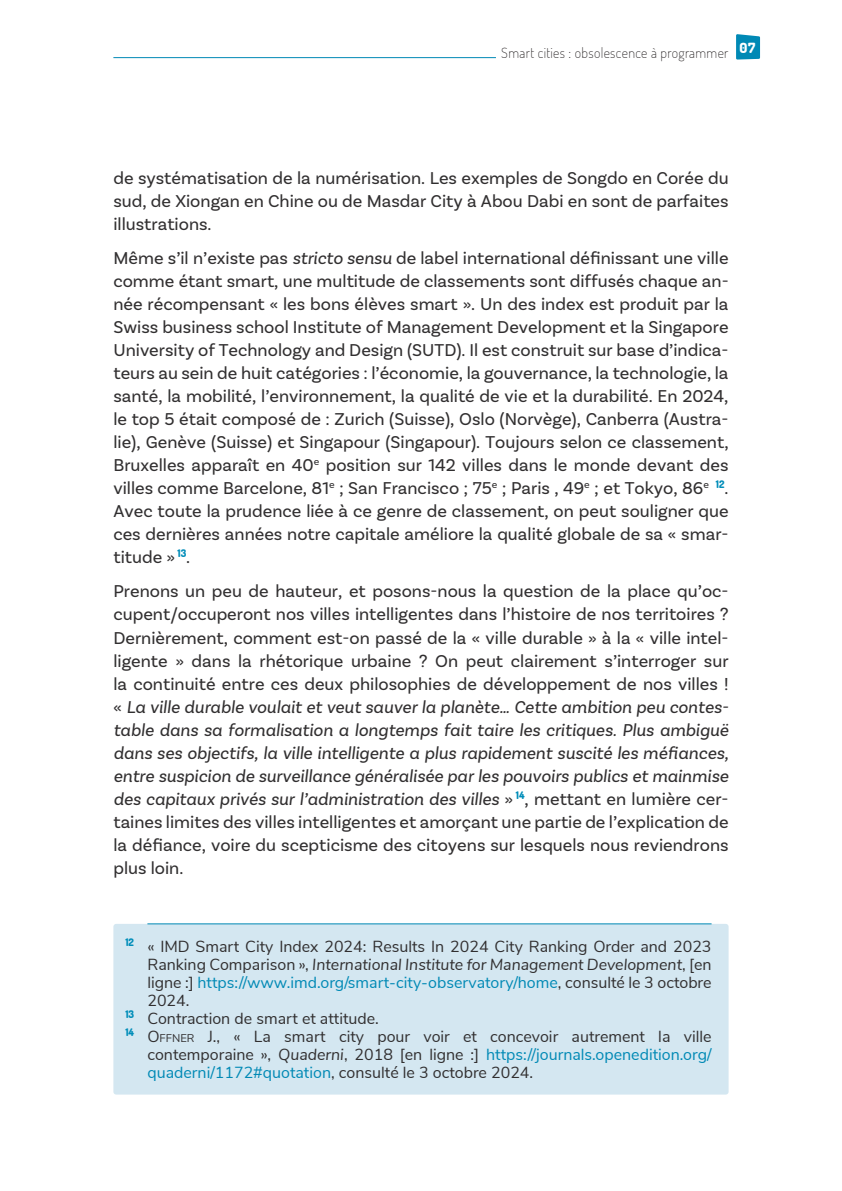
<style>
.page{position:relative;width:842px;height:1191px;background:#fff}
.page>*{position:absolute;margin:0;border:0;box-sizing:border-box;transform-origin:0 0}
.t1{font:18px/23px "Basic Sans";color:#312f30;text-align:justify}
.t2{font:16px "Nunito Sans";color:#312f30}
.t3{font:16px "Nunito Sans";color:#0089b5}
.t4{font:italic 16px "Nunito Sans";color:#312f30}
.t5{font:200 14px "Dosis";letter-spacing:.025em;color:#231f20}
.s1{font-style:italic}
.s2{font-style:normal}
.s3{color:#312f30}
.s4{font-size:11.2px}
.s5{font-style:italic;color:#312f30}
.s6{color:#0089b5}
</style>
<div class="page">
<hr style="left:113px;top:57px;width:616px;height:1px;background:#0089b5">
<div style="left:496px;top:52px;width:238px;height:10px;background:#fff"></div>
<svg style="left:736px;top:34px;width:24px;height:26px"></svg>
<div style="left:113px;top:924px;width:616px;height:170px;background:#d4e7f1;border-radius:3px"></div>
<hr style="left:147px;top:923px;width:564px;height:1px;background:#0089b5">
<p class="t5" style="left:501px;top:43px;width:256px">Smart cities : obsolescence à programmer <sup>07</sup></p>
<p class="t1" style="left:113px;top:166px;width:617px">de systématisation de la numérisation. Les exemples de Songdo en Corée du sud, de Xiongan en Chine ou de Masdar City à Abou Dabi en sont de parfaites illustrations.</p>
<p class="t1" style="left:113px;top:246px;width:617px">Même s’il n’existe pas <span class="s1">stricto sensu</span> de label international définissant une ville comme étant smart, une multitude de classements sont diffusés chaque an&shy;née récompensant « les bons élèves smart ». Un des index est produit par la Swiss business school Institute of Management Development et la Singapore University of Technology and Design (SUTD). Il est construit sur base d’indica&shy;teurs au sein de huit catégories : l’économie, la gouvernance, la technologie, la santé, la mobilité, l’environnement, la qualité de vie et la durabilité. En 2024, le top 5 était composé de : Zurich (Suisse), Oslo (Norvège), Canberra (Austra&shy;lie), Genève (Suisse) et Singapour (Singapour). Toujours selon ce classement, Bruxelles apparaît en 40<sup>e</sup> position sur 142 villes dans le monde devant des villes comme Barcelone, 81<sup>e</sup> ; San Francisco ; 75<sup>e</sup> ; Paris , 49<sup>e</sup> ; et Tokyo, 86<sup>e</sup> <sup>12</sup>.<br>Avec toute la prudence liée à ce genre de classement, on peut souligner que ces dernières années notre capitale améliore la qualité globale de sa « smar&shy;titude » <sup>13</sup>.</p>
<p class="t1" style="left:113px;top:580px;width:617px">Prenons un peu de hauteur, et posons-nous la question de la place qu’oc&shy;cupent/occuperont nos villes intelligentes dans l’histoire de nos territoires ?<br>Dernièrement, comment est-on passé de la « ville durable » à la « ville intel&shy;ligente » dans la rhétorique urbaine ? On peut clairement s’interroger sur la continuité entre ces deux philosophies de développement de nos villes ! « <span class="s1">La ville durable voulait et veut sauver la planète… Cette ambition peu contes&shy;table dans sa formalisation a longtemps fait taire les critiques. Plus ambiguë dans ses objectifs, la ville intelligente a plus rapidement suscité les méfiances, entre suspicion de surveillance généralisée par les pouvoirs publics et mainmise des capitaux privés sur l’administration des villes</span> » <sup>14</sup>, mettant en lumière cer&shy;taines limites des villes intelligentes et amorçant une partie de l’explication de la défiance, voire du scepticisme des citoyens sur lesquels nous reviendrons plus loin.</p>
<p class="t2" style="left:125px;top:934px;width:588px"><sup>12</sup> « IMD Smart City Index 2024: Results In 2024 City Ranking Order and 2023</p>
<p class="t4" style="left:147px;top:952px;width:566px"><span class="s2">Ranking Comparison »,</span> International Institute for Management Development<span class="s2">, [en</span></p>
<p class="t3" style="left:147px;top:970px;width:566px"><span class="s3">ligne :]</span> https://www.imd.org/smart-city-observatory/home<span class="s3">, consulté le 3 octobre</span></p>
<p class="t2" style="left:147px;top:988px;width:44px">2024.</p>
<p class="t2" style="left:125px;top:1006px;width:255px"><sup>13</sup> Contraction de smart et attitude.</p>
<p class="t2" style="left:125px;top:1024px;width:588px"><sup>14</sup> O<span class="s4">FFNER</span> J., « La smart city pour voir et concevoir autrement la ville</p>
<p class="t3" style="left:147px;top:1042px;width:566px"><span class="s3">contemporaine »,</span> <span class="s5">Quaderni</span><span class="s3">, 2018 [en ligne :]</span> https://journals.openedition.org/</p>
<p class="t2" style="left:147px;top:1060px;width:387px"><span class="s6">quaderni/1172#quotation</span>, consulté le 3 octobre 2024.</p>
</div>
